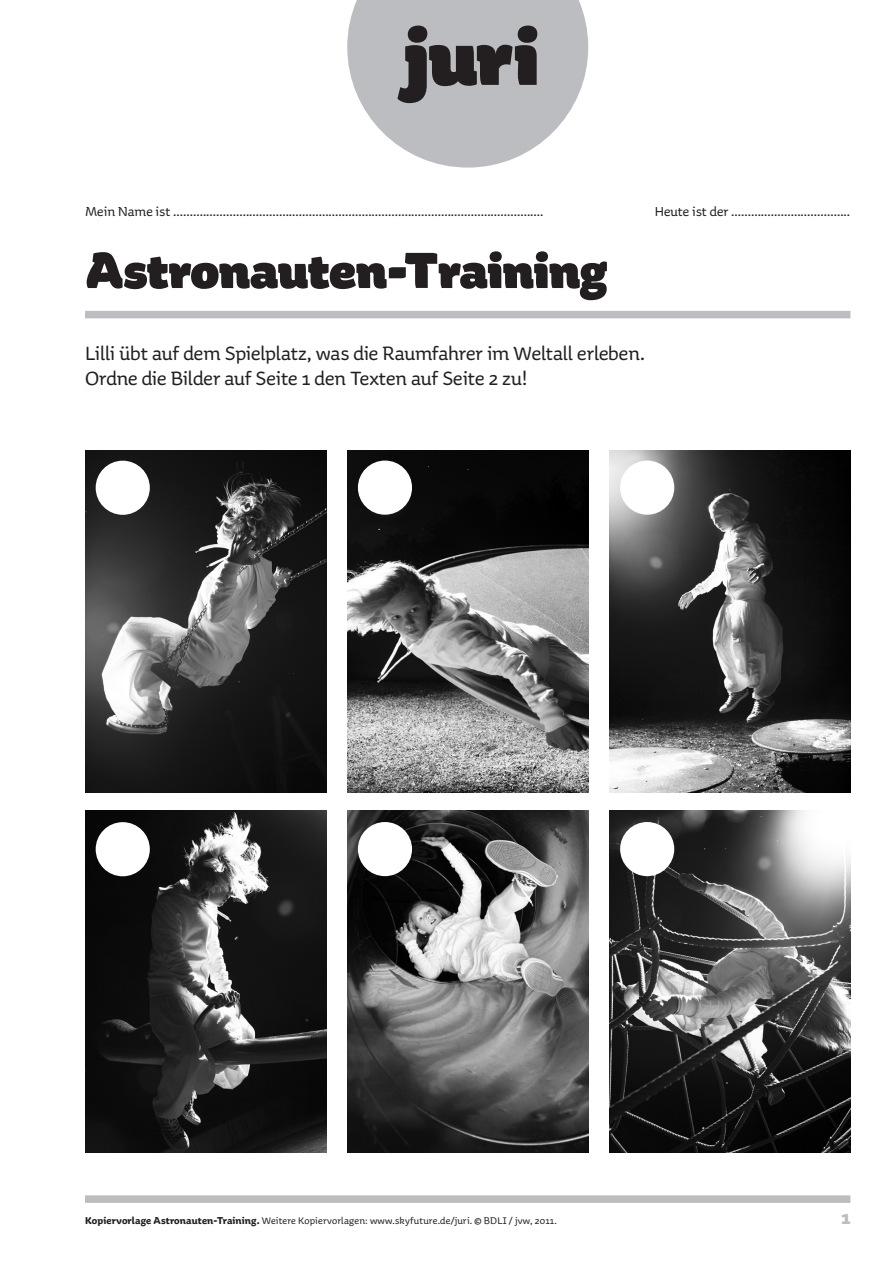
<style>
.page{position:relative;width:893px;height:1263px;background:#fff}
.page>*{position:absolute;margin:0;border:0;box-sizing:border-box;transform-origin:0 0}
.t1{font:900 51px "Aniuk";letter-spacing:-.005em;color:#231f20}
.t2{font:21px/25.2px "Aniuk";letter-spacing:-.015em;color:#231f20}
.t3{font:700 21px "Aniuk";color:#bcbdc0}
.t4{font:14.25px "Aniuk";color:#231f20}
.t5{font:10.5px "Aniuk";letter-spacing:.015em;color:#231f20}
.s1{font-weight:700}
</style>
<div class="page">
<svg style="left:347px;top:0;width:241px;height:168px"></svg>
<div style="left:85px;top:311px;width:765px;height:7px;background:#bcbdc0"></div>
<div style="left:85px;top:1195px;width:765px;height:8px;background:#bcbdc0"></div>
<img style="left:85px;top:450px;width:241px;height:342px">
<img style="left:85px;top:810px;width:241px;height:342px">
<img style="left:609px;top:450px;width:241px;height:342px">
<img style="left:609px;top:810px;width:241px;height:342px">
<img style="left:347px;top:450px;width:241px;height:342px">
<img style="left:347px;top:810px;width:241px;height:342px">
<div style="left:96px;top:461px;width:54px;height:54px;background:#fff;border-radius:50%"></div>
<div style="left:358px;top:460px;width:54px;height:55px;background:#fff;border-radius:50%"></div>
<div style="left:620px;top:460px;width:54px;height:55px;background:#fff;border-radius:50%"></div>
<div style="left:96px;top:822px;width:54px;height:54px;background:#fff;border-radius:50%"></div>
<div style="left:358px;top:822px;width:54px;height:54px;background:#fff;border-radius:50%"></div>
<div style="left:620px;top:822px;width:54px;height:54px;background:#fff;border-radius:50%"></div>
<p class="t4" style="left:85px;top:203px;width:460px">Mein Name ist ................................................................................................................</p>
<p class="t4" style="left:655px;top:203px;width:197px">Heute ist der ....................................</p>
<h1 class="t1" style="left:85px;top:238px;width:524px">Astronauten-Training</h1>
<h2 class="t2" style="left:85px;top:340px;width:561px">Lilli übt auf dem Spielplatz, was die Raumfahrer im Weltall erleben.<br>Ordne die Bilder auf Seite 1 den Texten auf Seite 2 zu!</h2>
<p class="t5" style="left:85px;top:1214px;width:473px"><span class="s1">Kopiervorlage Astronauten-Training.</span> Weitere Kopiervorlagen: www.skyfuture.de/juri. © BDLI / jvw, 2011.</p>
<h2 class="t3" style="left:841px;top:1204px;width:11px">1</h2>
</div>
